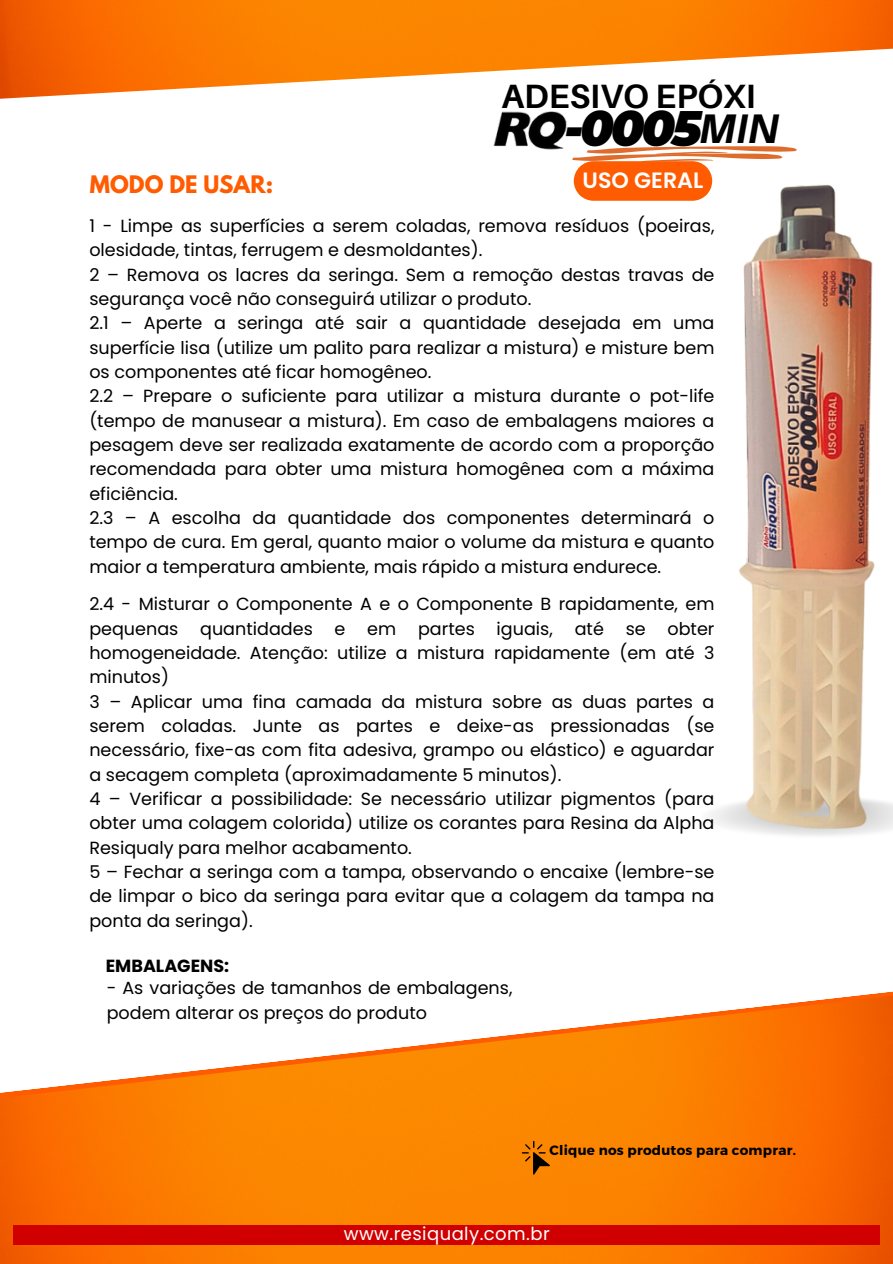
<style>
.page{position:relative;width:893px;height:1264px;background:#fff}
.page>*{position:absolute;margin:0;border:0;box-sizing:border-box;transform-origin:0 0}
.t1{font:italic 900 48.6px "Montserrat";color:#000}
.t2{font:italic 700 41.4px "Aileron";color:#000}
.t3{font:700 33.75px "Aileron";color:#000}
.t4{font:600 22.2px "Poppins";color:#fff}
.t5{font:700 21.3px "League Spartan";color:#ff5b00}
.t6{font:18px "Poppins";letter-spacing:.025em;color:#fff}
.t7{font:17.55px/24.3px "Poppins";color:#000}
.t8{font:700 17.55px "Poppins";color:#000}
.t9{font:700 13.5px "Montserrat";letter-spacing:.02em;color:#000}
</style>
<div class="page">
<img style="left:0;top:991px;width:892px;height:272px">
<img style="left:722px;top:149px;width:170px;height:689px">
<img style="left:0;top:0;width:892px;height:99px">
<img style="left:493px;top:111px;width:74px;height:39px">
<svg style="left:572px;top:146px;width:224px;height:55px"></svg>
<div style="left:13px;top:1225px;width:867px;height:19px;background:#d10000"></div>
<svg style="left:522px;top:1140px;width:28px;height:34px"></svg>
<h4 class="t3" style="left:501px;top:75px;width:256px">ADESIVO EPÓXI</h4>
<h2 class="t1" style="left:564px;top:99px;width:139px">-0005</h2>
<p class="t2" style="left:699px;top:103px;width:82px">MIN</p>
<p class="t4" style="left:582px;top:165px;width:122px">USO GERAL</p>
<p class="t5" style="left:90px;top:173px;width:185px">MODO DE USAR:</p>
<p class="t7" style="left:89px;top:214px;width:626px">1 - Limpe as superfícies a serem coladas, remova resíduos (poeiras, olesidade, tintas, ferrugem e desmoldantes).<br>2 – Remova os lacres da seringa. Sem a remoção destas travas de segurança você não conseguirá utilizar o produto.<br>2.1 – Aperte a seringa até sair a quantidade desejada em uma superfície lisa (utilize um palito para realizar a mistura) e misture bem os componentes até ficar homogêneo.<br>2.2 – Prepare o suficiente para utilizar a mistura durante o pot-life (tempo de manusear a mistura). Em caso de embalagens maiores a pesagem deve ser realizada exatamente de acordo com a proporção recomendada para obter uma mistura homogênea com a máxima eficiência.<br>2.3 – A escolha da quantidade dos componentes determinará o tempo de cura. Em geral, quanto maior o volume da mistura e quanto maior a temperatura ambiente, mais rápido a mistura endurece.</p>
<h3 class="t7" style="left:89px;top:592px;width:626px">2.4 - Misturar o Componente A e o Componente B rapidamente, em pequenas quantidades e em partes iguais, até se obter homogeneidade. Atenção: utilize a mistura rapidamente (em até 3 minutos)<br>3 – Aplicar uma fina camada da mistura sobre as duas partes a serem coladas. Junte as partes e deixe-as pressionadas (se necessário, fixe-as com fita adesiva, grampo ou elástico) e aguardar a secagem completa (aproximadamente 5 minutos).<br>4 – Verificar a possibilidade: Se necessário utilizar pigmentos (para obter uma colagem colorida) utilize os corantes para Resina da Alpha Resiqualy para melhor acabamento.<br>5 – Fechar a seringa com a tampa, observando o encaixe (lembre-se de limpar o bico da seringa para evitar que a colagem da tampa na ponta da seringa).</h3>
<p class="t8" style="left:106px;top:953px;width:125px">EMBALAGENS:</p>
<h1 class="t7" style="left:107px;top:975px;width:407px">- As variações de tamanhos de embalagens, podem alterar os preços do produto</h1>
<h4 class="t9" style="left:549px;top:1140px;width:248px">Clique nos produtos para comprar.</h4>
<p class="t6" style="left:344px;top:1220px;width:207px">www.resiqualy.com.br</p>
</div>
